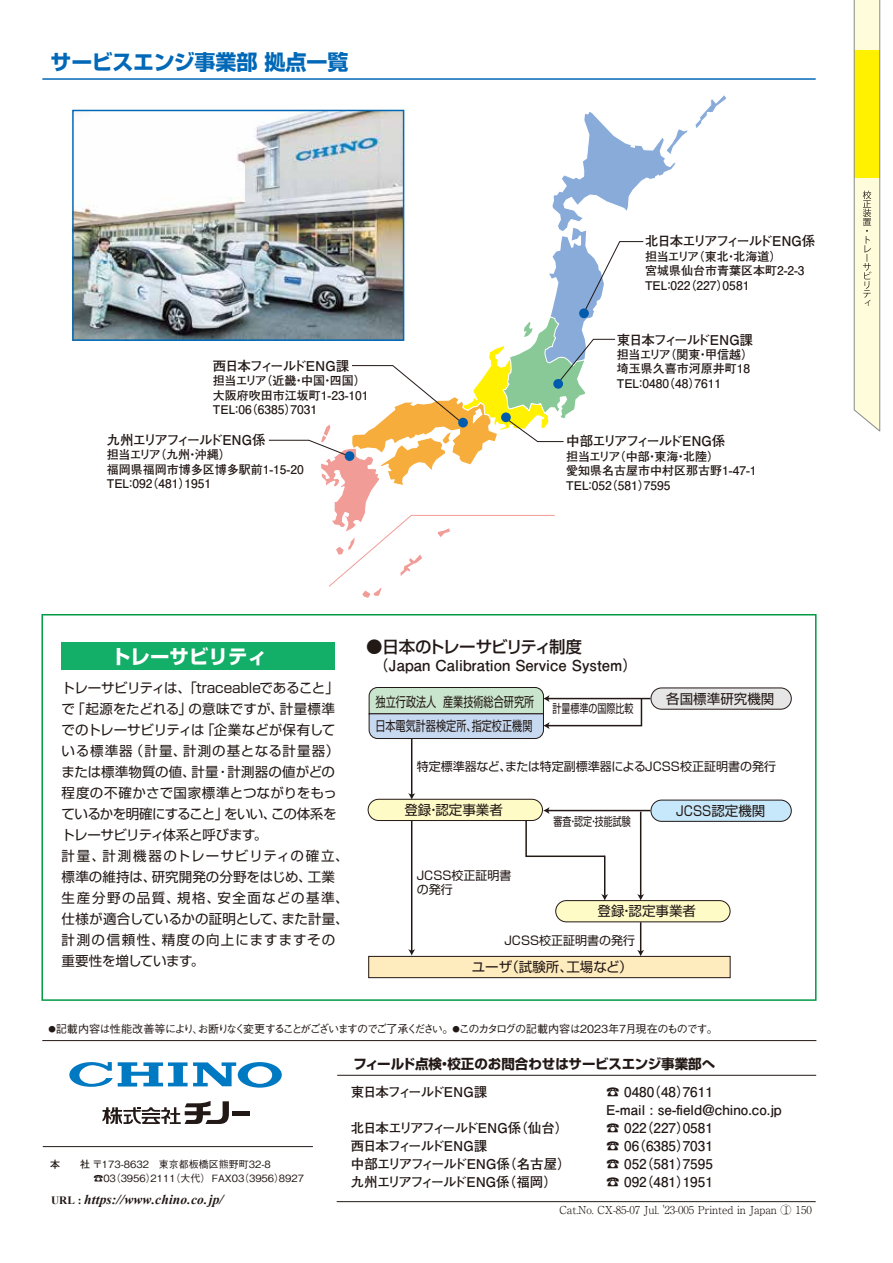
<style>
.page{position:relative;width:893px;height:1263px;background:#fff}
.page>*{position:absolute;margin:0;border:0;box-sizing:border-box;transform-origin:0 0}
.t1{font:700 21px "Shin Go Pr 6";letter-spacing:-.005em;color:#0068b7}
.t2{font:700 19.5px "Shin Go Pr 6";color:#fff}
.t3{font:500 16.5px "Shin Go Pr 6";letter-spacing:-.08em;color:#221815}
.t4{font:700 15px "Futo Go B101 Pr 6";color:#221815}
.t5{font:13.5px/21px "Shin Go Pr 6";color:#221815}
.t6{font:700 13.5px/18px "Futo Go B101 Pr 6";color:#221815}
.t7{font:700 13.5px "Futo Go B101 Pr 6";letter-spacing:-.085em;color:#221815}
.t8{font:700 13.5px "Futo Go B101 Pr 6";letter-spacing:-.075em;color:#221815}
.t9{font:13.5px/24.2px "Shin Go Pr 6";color:#221815;scale:.75 1}
.t10{font:italic 700 13.5px "Times New Roman";letter-spacing:.01em;color:#221815}
.t11{font:700 13.5px "Shin Go Pr 6";color:#221815}
.t12{font:700 13.5px "Futo Go B101 Pr 6";letter-spacing:-.07em;color:#221815}
.t13{font:13.5px "Shin Go Pr 6";color:#221815;scale:.9 1}
.t14{font:700 12px/14.4px "Futo Go B101 Pr 6";color:#221815}
.t15{font:12px/14.4px "Shin Go Pr 6";color:#221815}
.t16{font:12px "Shin Go Pr 6";color:#221815;scale:.75 1}
.t17{font:500 11.1px "Gothic BBB Pr 6";letter-spacing:-.09em;color:#221815}
.t18{font:300 10.95px "Ryumin Pr 6";letter-spacing:-.01em;color:#221815}
.t19{font:500 10.05px/13.5px "Gothic BBB Pr 6";color:#221815}
.s1{font-size:7.35px}
.s2{font-family:"Futo Go B101 Pr 6";font-weight:700}
.s3{font-style:normal;font-size:11.25px}
.s4{font-family:"Gothic BBB Pr 6";font-weight:500}
.s5{font-size:10.2px}
</style>
<div class="page">
<div style="left:41px;top:614px;width:775px;height:387px;border:2px solid #094"></div>
<div style="left:369px;top:956px;width:361px;height:22px;background:#feebbe"></div>
<div style="left:368px;top:956px;width:362px;height:22px;border:1px solid #221815"></div>
<div style="left:368px;top:799px;width:174px;height:21px;background:#fffbc7;border-radius:11px"></div>
<div style="left:368px;top:799px;width:175px;height:22px;border:1px solid #221815;border-radius:11px"></div>
<div style="left:556px;top:900px;width:174px;height:22px;background:#fffbc7;border-radius:11px"></div>
<div style="left:555px;top:900px;width:175px;height:22px;border:1px solid #221815;border-radius:11px"></div>
<div style="left:651px;top:800px;width:140px;height:21px;background:#c7e8fa;border-radius:11px"></div>
<div style="left:651px;top:800px;width:141px;height:22px;border:1px solid #221815;border-radius:11px"></div>
<div style="left:651px;top:688px;width:140px;height:21px;background:#e6e6e6;border-radius:11px"></div>
<div style="left:651px;top:687px;width:141px;height:22px;border:1px solid #221815;border-radius:11px"></div>
<hr style="left:548px;top:698px;width:102px;height:1px;background:#221815">
<hr style="left:548px;top:810px;width:102px;height:1px;background:#221815">
<svg style="left:368px;top:687px;width:275px;height:52px"></svg>
<hr style="left:411px;top:738px;width:1px;height:57px;background:#221815">
<svg style="left:408px;top:793px;width:7px;height:7px"></svg>
<hr style="left:640px;top:812px;width:1px;height:84px;background:#221815">
<svg style="left:637px;top:894px;width:7px;height:6px"></svg>
<hr style="left:604px;top:856px;width:1px;height:39px;background:#221815">
<svg style="left:601px;top:894px;width:7px;height:6px"></svg>
<hr style="left:640px;top:922px;width:1px;height:30px;background:#221815">
<svg style="left:637px;top:950px;width:7px;height:6px"></svg>
<hr style="left:411px;top:820px;width:1px;height:131px;background:#221815">
<svg style="left:408px;top:949px;width:7px;height:7px"></svg>
<svg style="left:525px;top:807px;width:81px;height:51px"></svg>
<div style="left:62px;top:643px;width:273px;height:27px;background:#13ae67"></div>
<hr style="left:42px;top:78px;width:774px;height:2px;background:#0068b7">
<hr style="left:42px;top:1040px;width:774px;height:1px;background:#221815">
<svg style="left:69px;top:1062px;width:213px;height:26px"></svg>
<hr style="left:43px;top:1146px;width:270px;height:1px;background:#221815">
<hr style="left:232px;top:1111px;width:17px;height:4px;background:#221815">
<svg style="left:102px;top:1101px;width:127px;height:23px"></svg>
<hr style="left:337px;top:1075px;width:479px;height:1px;background:#221815">
<hr style="left:337px;top:1201px;width:479px;height:1px;background:#221815">
<img style="left:74px;top:122px;width:194px;height:217px">
<svg style="left:268px;top:95px;width:458px;height:503px"></svg>
<div style="left:553px;top:379px;width:10px;height:10px;background:#005bac;border-radius:50%"></div>
<svg style="left:854px;top:0;width:26px;height:432px;background:#f4ee96"></svg>
<h1 class="t1" style="left:51px;top:45px;width:299px">サービスエンジ事業部 拠点一覧</h1>
<p class="t7" style="left:213px;top:355px;width:138px">西日本フィールドENG課</p>
<p class="t14" style="left:213px;top:373px;width:157px">担当エリア（近畿・中国・四国）大阪府吹田市江坂町1-23-101<br>TEL：06（6385）7031</p>
<p class="t8" style="left:107px;top:429px;width:161px">九州エリアフィールドENG係</p>
<p class="t14" style="left:107px;top:447px;width:198px">担当エリア（九州・沖縄）<br>福岡県福岡市博多区博多駅前1-15-20<br>TEL：092（481）1951</p>
<p class="t7" style="left:645px;top:231px;width:172px">北日本エリアフィールドENG係</p>
<p class="t14" style="left:645px;top:249px;width:161px">担当エリア（東北・北海道）<br>宮城県仙台市青葉区本町2-2-3<br>TEL：022（227）0581</p>
<p class="t7" style="left:617px;top:329px;width:138px">東日本フィールドENG課</p>
<p class="t14" style="left:617px;top:347px;width:138px">担当エリア（関東・甲信越）埼玉県久喜市河原井町18<br>TEL：0480（48）7611</p>
<p class="t8" style="left:566px;top:430px;width:161px">中部エリアフィールドENG係</p>
<p class="t14" style="left:566px;top:449px;width:192px">担当エリア（中部・東海・北陸）<br>愛知県名古屋市中村区那古野1-47-1<br>TEL：052（581）7595</p>
<h2 class="t2" style="left:111px;top:641px;width:157px">トレーサビリティ</h2>
<p class="t5" style="left:62px;top:677px;width:288px">トレーサビリティは、「traceableであること」で「起源をたどれる」の意味ですが、計量標準でのトレーサビリティは「企業などが保有している標準器（計量、計測の基となる計量器）または標準物質の値、計量・計測器の値がどの程度の不確かさで国家標準とつながりをもっているかを明確にすること」をいい、この体系をトレーサビリティ体系と呼びます。<br>計量、計測機器のトレーサビリティの確立、標準の維持は、研究開発の分野をはじめ、工業生産分野の品質、規格、安全面などの基準、仕様が適合しているかの証明として、また計量、計測の信頼性、精度の向上にますますその重要性を増しています。</p>
<p class="t3" style="left:366px;top:633px;width:217px">●日本のトレーサビリティ制度</p>
<p class="t4" style="left:366px;top:653px;width:273px">　（Japan Calibration Service System）</p>
<p class="t9" style="left:375px;top:688px;width:213px">独立行政法人 産業技術総合研究所日本電気計器検定所、指定校正機関</p>
<p class="t16" style="left:552px;top:698px;width:109px">計量標準の国際比較</p>
<p class="t5" style="left:666px;top:687px;width:109px">各国標準研究機関</p>
<p class="t15" style="left:417px;top:758px;width:361px">特定標準器など、または特定副標準器によるJCSS校正証明書の発行</p>
<p class="t5" style="left:404px;top:799px;width:100px">登録・認定事業者</p>
<p class="t16" style="left:554px;top:812px;width:105px">審査・認定・技能試験</p>
<p class="t13" style="left:676px;top:799px;width:101px">JCSS認定機関</p>
<p class="t15" style="left:417px;top:867px;width:96px">JCSS校正証明書の発行</p>
<p class="t15" style="left:504px;top:932px;width:132px">JCSS校正証明書の発行</p>
<p class="t5" style="left:598px;top:899px;width:100px">登録・認定事業者</p>
<p class="t5" style="left:472px;top:956px;width:162px">ユーザ（試験所、工場など）</p>
<p class="t17" style="left:48px;top:1020px;width:671px"><span class="s1">●</span>記載内容は性能改善等により、お断りなく変更することがございますのでご了承ください。<span class="s1">●</span>このカタログの記載内容は2023年7月現在のものです。</p>
<p class="t19" style="left:50px;top:1157px;width:255px"><span class="s2">本　　社</span> 〒173-8632　東京都板橋区熊野町32-8<br>　　　　 ☎03（3956）2111（大代） FAX03（3956）8927</p>
<p class="t10" style="left:51px;top:1190px;width:174px"><span class="s3">URL :</span> https://www.chino.co.jp/</p>
<p class="t11" style="left:353px;top:1053px;width:363px">フィールド点検・校正のお問合わせはサービスエンジ事業部へ</p>
<p class="t7" style="left:351px;top:1081px;width:138px">東日本フィールドENG課</p>
<p class="t6" style="left:606px;top:1082px;width:177px"><span class="s4">☎</span> 0480（48）7611<br>E-mail : se-field＠chino.co.jp</p>
<p class="t7" style="left:351px;top:1117px;width:219px">北日本エリアフィールドENG係（仙台）</p>
<p class="t6" style="left:606px;top:1118px;width:108px"><span class="s4">☎</span> 022（227）0581</p>
<p class="t7" style="left:351px;top:1135px;width:138px">西日本フィールドENG課</p>
<p class="t6" style="left:606px;top:1136px;width:108px"><span class="s4">☎</span> 06（6385）7031</p>
<p class="t12" style="left:351px;top:1153px;width:222px">中部エリアフィールドENG係（名古屋）</p>
<p class="t6" style="left:606px;top:1154px;width:108px"><span class="s4">☎</span> 052（581）7595</p>
<p class="t8" style="left:351px;top:1171px;width:208px">九州エリアフィールドENG係（福岡）</p>
<p class="t6" style="left:606px;top:1172px;width:108px"><span class="s4">☎</span> 092（481）1951</p>
<p class="t18" style="left:559px;top:1202px;width:254px">Cat.No. CX-85-07 Jul. '23-005 Printed in Japan ◯<span class="s5">I</span> 150</p>
</div>
